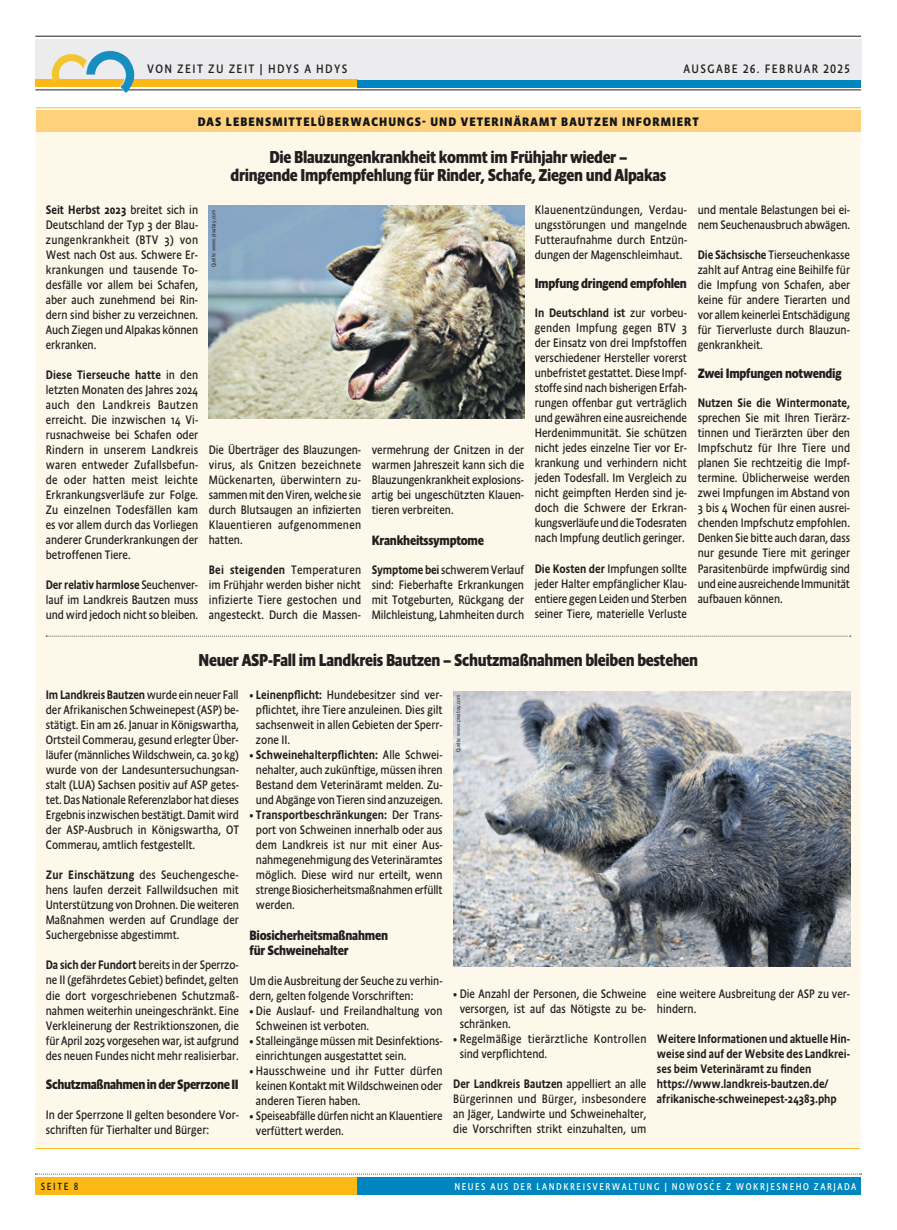
<style>
.page{position:relative;width:897px;height:1230px;background:#fff}
.page>*{position:absolute;margin:0;border:0;box-sizing:border-box;transform-origin:0 0}
.t1{font:700 17.5px/18.8px "Absara Sans Head OT";letter-spacing:-.02em;color:#231f20;text-align:center;scale:.95 1}
.t2{font:700 13.75px/15px "Absara Sans Head OT";letter-spacing:-.02em;color:#231f20;scale:.95 1}
.t3{font:12.5px/15px "Absara Sans Head OT";color:#231f20;text-align:justify;scale:.95 1}
.t4{font:500 12.5px/15px "Absara Sans Head OT";color:#231f20;scale:.95 1}
.t5{font:700 12.5px "Absara Sans Head OT";letter-spacing:.085em;color:#14171a}
.t6{font:12.5px/15px "Absara Sans Head OT";letter-spacing:.02em;color:#231f20;scale:.95 1}
.t7{font:12.5px "Absara Sans Head OT";letter-spacing:.11em;color:#231f20}
.t8{font:10.62px "Absara Sans Head OT";letter-spacing:.16em;color:#231f20;scale:.95 1}
.t9{font:10px "Absara Sans Head OT";letter-spacing:.16em;color:#fff;scale:.95 1}
.t10{font:300 5.62px "Absara Sans Head OT";color:#231f20}
.s1{font-weight:500}
</style>
<div class="page">
<div style="left:35px;top:1177px;width:322px;height:17px;background:#fcb814"></div>
<div style="left:357px;top:1177px;width:504px;height:18px;background:#0086be"></div>
<svg style="left:35px;top:1173px;width:826px;height:1px"></svg>
<div style="left:35px;top:39px;width:826px;height:48px;background:#ececee"></div>
<div style="left:35px;top:80px;width:322px;height:7px;background:#fcb814"></div>
<div style="left:357px;top:80px;width:504px;height:7px;background:#0086be"></div>
<hr style="left:35px;top:90px;width:826px;height:1px;background:#231f20">
<hr style="left:35px;top:36px;width:826px;height:1px;background:#231f20">
<img style="left:51px;top:51px;width:85px;height:42px">
<div style="left:35px;top:119px;width:825px;height:1027px;background:#fef8eb"></div>
<div style="left:36px;top:111px;width:824px;height:21px;background:#fed17b"></div>
<hr style="left:35px;top:1148px;width:825px;height:1px;background:#fcb814">
<hr style="left:36px;top:107px;width:824px;height:1px;background:#fcb814">
<img style="left:453px;top:691px;width:397px;height:275px">
<img style="left:209px;top:205px;width:315px;height:213px">
<svg style="left:46px;top:636px;width:804px;height:1px"></svg>
<p class="t7" style="left:147px;top:61px;width:202px">VON ZEIT ZU ZEIT | HDYS A HDYS</p>
<p class="t7" style="left:683px;top:61px;width:168px">AUSGABE 26. FEBRUAR 2025</p>
<p class="t5" style="left:198px;top:114px;width:502px">DAS LEBENSMITTELÜBERWACHUNGS- UND VETERINÄRAMT BAUTZEN INFORMIERT</p>
<p class="t3" style="left:46px;top:202px;width:162px"><span class="s1">Seit Herbst 2023</span> breitet sich in Deutschland der Typ 3 der Blau&shy;zungenkrankheit (BTV 3) von West nach Ost aus. Schwere Er&shy;krankungen und tausende To&shy;desfälle vor allem bei Schafen, aber auch zunehmend bei Rin&shy;dern sind bisher zu verzeichnen.<br>Auch Ziegen und Alpakas können erkranken.</p>
<p class="t3" style="left:46px;top:367px;width:162px"><span class="s1">Diese Tierseuche hatte</span> in den letzten Monaten des Jahres 2024 auch den Landkreis Bautzen erreicht. Die inzwischen 14 Vi&shy;rusnachweise bei Schafen oder Rindern in unserem Landkreis waren entweder Zufallsbefun&shy;de oder hatten meist leichte Erkrankungsverläufe zur Folge.<br>Zu einzelnen Todesfällen kam es vor allem durch das Vorliegen anderer Grunderkrankungen der betroffenen Tiere.</p>
<p class="t3" style="left:46px;top:577px;width:162px"><span class="s1">Der relativ harmlose</span> Seuchenver&shy;lauf im Landkreis Bautzen muss und wird jedoch nicht so bleiben.</p>
<h1 class="t1" style="left:230px;top:147px;width:460px">Die Blauzungenkrankheit kommt im Frühjahr wieder –<br>dringende Impfempfehlung für Rinder, Schafe, Ziegen und Alpakas</h1>
<p class="t10" style="left:210px;top:267px;width:59px;rotate:-90deg">Quelle: www.pixabay.com</p>
<p class="t3" style="left:209px;top:442px;width:162px">Die Überträger des Blauzungen&shy;virus, als Gnitzen bezeichnete Mückenarten, überwintern zu&shy;sammen mit den Viren, welche sie durch Blutsaugen an infizierten Klauentieren aufgenommenen hatten.</p>
<p class="t3" style="left:209px;top:562px;width:162px"><span class="s1">Bei steigenden</span> Temperaturen im Frühjahr werden bisher nicht infizierte Tiere gestochen und angesteckt. Durch die Massen-</p>
<p class="t3" style="left:372px;top:442px;width:162px">vermehrung der Gnitzen in der warmen Jahreszeit kann sich die Blauzungenkrankheit explosions&shy;artig bei ungeschützten Klauen&shy;tieren verbreiten.</p>
<p class="t2" style="left:372px;top:532px;width:120px">Krankheitssymptome</p>
<p class="t3" style="left:372px;top:562px;width:162px"><span class="s1">Symptome bei</span> schwerem Verlauf sind: Fieberhafte Erkrankungen mit Totgeburten, Rückgang der Milchleistung, Lahmheiten durch</p>
<p class="t3" style="left:534px;top:202px;width:162px">Klauenentzündungen, Verdau&shy;ungsstörungen und mangelnde Futteraufnahme durch Entzün&shy;dungen der Magenschleimhaut.</p>
<p class="t2" style="left:534px;top:276px;width:162px">Impfung dringend empfohlen</p>
<p class="t3" style="left:534px;top:306px;width:162px"><span class="s1">In Deutschland ist</span> zur vorbeu&shy;genden Impfung gegen BTV 3 der Einsatz von drei Impfstoffen verschiedener Hersteller vorerst unbefristet gestattet. Diese Impf&shy;stoffe sind nach bisherigen Erfah&shy;rungen offenbar gut verträglich und gewähren eine ausreichende Herdenimmunität. Sie schützen nicht jedes einzelne Tier vor Er&shy;krankung und verhindern nicht jeden Todesfall. Im Vergleich zu nicht geimpften Herden sind je&shy;doch die Schwere der Erkran&shy;kungsverläufe und die Todesraten nach Impfung deutlich geringer.</p>
<p class="t3" style="left:534px;top:561px;width:162px"><span class="s1">Die Kosten der</span> Impfungen sollte jeder Halter empfänglicher Klau&shy;entiere gegen Leiden und Sterben seiner Tiere, materielle Verluste</p>
<p class="t3" style="left:697px;top:202px;width:162px">und mentale Belastungen bei ei&shy;nem Seuchenausbruch abwägen.</p>
<p class="t3" style="left:697px;top:247px;width:162px"><span class="s1">Die Sächsische</span> Tierseuchenkasse zahlt auf Antrag eine Beihilfe für die Impfung von Schafen, aber keine für andere Tierarten und vor allem keinerlei Entschädigung für Tierverluste durch Blauzun&shy;genkrankheit.</p>
<p class="t2" style="left:697px;top:366px;width:153px">Zwei Impfungen notwendig</p>
<p class="t4" style="left:697px;top:396px;width:162px">Nutzen Sie die Wintermonate,</p>
<p class="t3" style="left:697px;top:411px;width:162px">sprechen Sie mit Ihren Tierärz&shy;tinnen und Tierärzten über den Impfschutz für Ihre Tiere und planen Sie rechtzeitig die Impf&shy;termine. Üblicherweise werden zwei Impfungen im Abstand von 3 bis 4 Wochen für einen ausrei&shy;chenden Impfschutz empfohlen.<br>Denken Sie bitte auch daran, dass nur gesunde Tiere mit geringer Parasitenbürde impfwürdig sind und eine ausreichende Immunität aufbauen können.</p>
<h1 class="t1" style="left:198px;top:651px;width:527px">Neuer ASP-Fall im Landkreis Bautzen – Schutzmaßnahmen bleiben bestehen</h1>
<p class="t3" style="left:46px;top:687px;width:205px"><span class="s1">Im Landkreis Bautzen</span> wurde ein neuer Fall der Afrikanischen Schweinepest (ASP) be&shy;stätigt. Ein am 26. Januar in Königswartha, Ortsteil Commerau, gesund erlegter Über&shy;läufer (männliches Wildschwein, ca. 30 kg) wurde von der Landesuntersuchungsan&shy;stalt (LUA) Sachsen positiv auf ASP getes&shy;tet. Das Nationale Referenzlabor hat dieses Ergebnis inzwischen bestätigt. Damit wird der ASP-Ausbruch in Königswartha, OT Commerau, amtlich festgestellt.</p>
<p class="t3" style="left:46px;top:867px;width:205px"><span class="s1">Zur Einschätzung</span> des Seuchengesche&shy;hens laufen derzeit Fallwildsuchen mit Unterstützung von Drohnen. Die weiteren Maßnahmen werden auf Grundlage der Suchergebnisse abgestimmt.</p>
<p class="t3" style="left:46px;top:957px;width:205px"><span class="s1">Da sich der Fundort</span> bereits in der Sperrzo&shy;ne II (gefährdetes Gebiet) befindet, gelten die dort vorgeschriebenen Schutzmaß&shy;nahmen weiterhin uneingeschränkt. Eine Verkleinerung der Restriktionszonen, die für April 2025 vorgesehen war, ist aufgrund des neuen Fundes nicht mehr realisierbar.</p>
<p class="t2" style="left:46px;top:1076px;width:204px">Schutzmaßnahmen in der Sperrzone II</p>
<p class="t3" style="left:46px;top:1107px;width:205px">In der Sperrzone II gelten besondere Vor&shy;schriften für Tierhalter und Bürger:</p>
<p class="t3" style="left:256px;top:687px;width:198px;text-indent:-6px"><span class="s1">• Leinenpflicht:</span> Hundebesitzer sind ver&shy;pflichtet, ihre Tiere anzuleinen. Dies gilt sachsenweit in allen Gebieten der Sperr&shy;zone II.</p>
<p class="t3" style="left:249px;top:747px;width:205px;text-align:center"><span class="s1">• Schweinehalterpflichten:</span> Alle Schwei&shy;nehalter, auch zukünftige, müssen ihren Bestand dem Veterinäramt melden. Zu&shy;und Abgänge von Tieren sind anzuzeigen.</p>
<p class="t3" style="left:256px;top:807px;width:198px;text-indent:-6px"><span class="s1">• Transportbeschränkungen:</span> Der Trans&shy;port von Schweinen innerhalb oder aus dem Landkreis ist nur mit einer Aus&shy;nahmegenehmigung des Veterinäramtes möglich. Diese wird nur erteilt, wenn strenge Biosicherheitsmaßnahmen erfüllt werden.</p>
<p class="t2" style="left:249px;top:928px;width:147px">Biosicherheitsmaßnahmen für Schweinehalter</p>
<p class="t3" style="left:249px;top:973px;width:205px">Um die Ausbreitung der Seuche zu verhin&shy;dern, gelten folgende Vorschriften:</p>
<p class="t3" style="left:256px;top:1003px;width:198px;text-indent:-6px"><span class="s1">•</span> Die Auslauf- und Freilandhaltung von<br>Schweinen ist verboten.</p>
<p class="t3" style="left:256px;top:1033px;width:198px;text-indent:-6px"><span class="s1">•</span> Stalleingänge müssen mit Desinfektions&shy;einrichtungen ausgestattet sein.</p>
<p class="t3" style="left:256px;top:1063px;width:198px;text-indent:-6px"><span class="s1">•</span> Hausschweine und ihr Futter dürfen keinen Kontakt mit Wildschweinen oder anderen Tieren haben.</p>
<p class="t3" style="left:256px;top:1108px;width:198px;text-indent:-6px"><span class="s1">•</span> Speiseabfälle dürfen nicht an Klauentiere verfüttert werden.</p>
<p class="t10" style="left:455px;top:752px;width:59px;rotate:-90deg">Quelle: www.pixabay.com</p>
<p class="t3" style="left:459px;top:986px;width:198px;text-indent:-6px"><span class="s1">•</span> Die Anzahl der Personen, die Schweine versorgen, ist auf das Nötigste zu be&shy;schränken.</p>
<p class="t6" style="left:459px;top:1031px;width:198px;text-indent:-6px"><span class="s1">•</span> Regelmäßige tierärztliche Kontrollen sind verpflichtend.</p>
<p class="t3" style="left:453px;top:1076px;width:205px"><span class="s1">Der Landkreis Bautzen</span> appelliert an alle Bürgerinnen und Bürger, insbesondere an Jäger, Landwirte und Schweinehalter, die Vorschriften strikt einzuhalten, um</p>
<p class="t3" style="left:657px;top:986px;width:205px">eine weitere Ausbreitung der ASP zu ver&shy;hindern.</p>
<p class="t4" style="left:657px;top:1031px;width:205px">Weitere Informationen und aktuelle Hin&shy;weise sind auf der Website des Landkrei&shy;ses beim Veterinäramt zu finden https://www.landkreis-bautzen.de/ afrikanische-schweinepest-24383.php</p>
<p class="t8" style="left:41px;top:1179px;width:41px">SEITE 8</p>
<p class="t9" style="left:454px;top:1180px;width:424px">NEUES AUS DER LANDKREISVERWALTUNG | NOWOSC´E Z WOKRJESNEHO ZARJADA</p>
</div>
